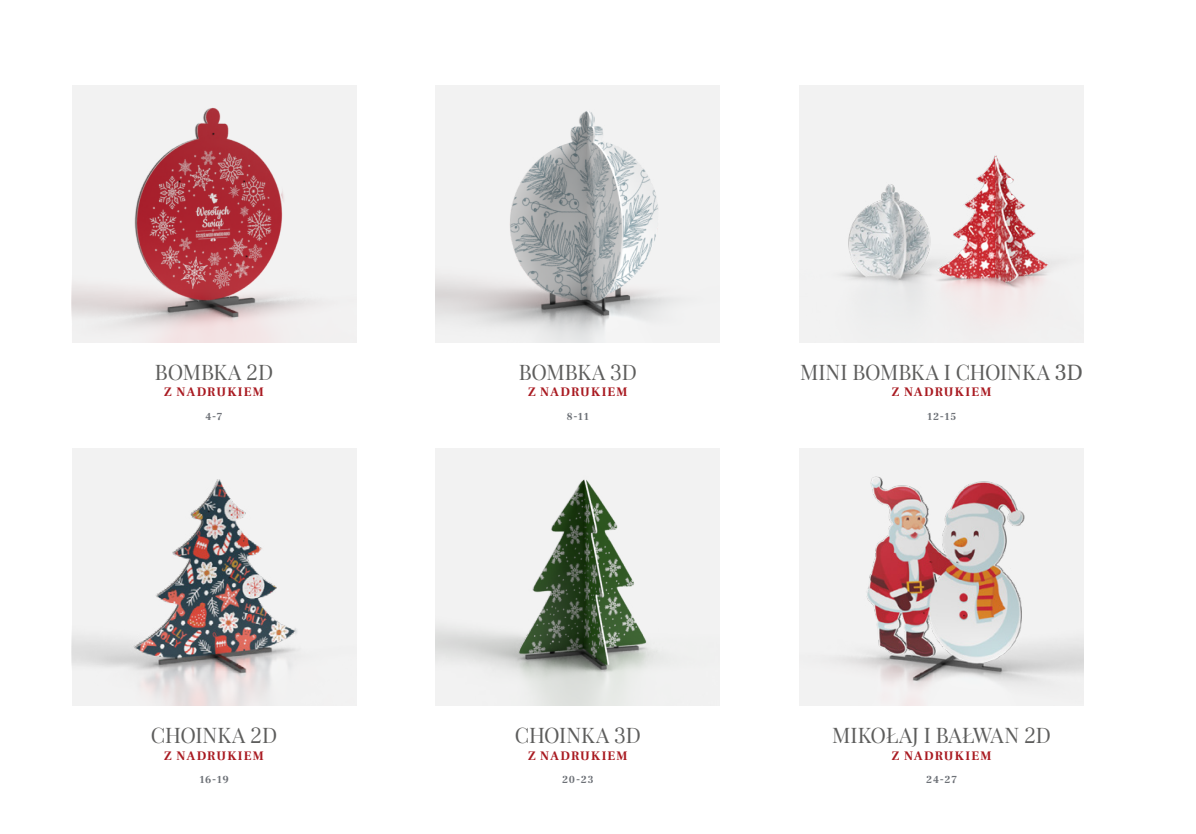
<style>
.page{position:relative;width:1196px;height:834px;background:#fff}
.page>*{position:absolute;margin:0;border:0;box-sizing:border-box;transform-origin:0 0}
.t1{font:21px "Playfair Display";color:#5d5d5c}
.t2{font:700 12.78px "Frank Ruhl Libre";letter-spacing:.09em;color:#a91a21}
.t3{font:700 10.5px "Frank Ruhl Libre";letter-spacing:.085em;color:#6c7076}
.s1{font-family:"Frank Ruhl Libre";font-weight:300;font-size:22.75px}
.s2{font-family:"Frank Ruhl Libre";font-size:22.75px}
</style>
<div class="page">
<img style="left:72px;top:86px;width:284px;height:256px">
<img style="left:72px;top:448px;width:284px;height:257px">
<img style="left:436px;top:86px;width:284px;height:256px">
<img style="left:436px;top:448px;width:284px;height:257px">
<div style="left:799px;top:86px;width:284px;height:256px;background:#f2f2f2"></div>
<img style="left:843px;top:155px;width:212px;height:152px">
<img style="left:799px;top:448px;width:284px;height:257px">
<p class="t1" style="left:155px;top:355px;width:120px">BOMBKA <span class="s1">2</span>D</p>
<p class="t1" style="left:519px;top:355px;width:120px">BOMBKA <span class="s1">3</span>D</p>
<p class="t1" style="left:800px;top:355px;width:284px">MINI BOMBKA I CHOINKA <span class="s2">3D</span></p>
<p class="t2" style="left:164px;top:384px;width:101px">Z NADRUKIEM</p>
<p class="t3" style="left:205px;top:409px;width:19px">4-7</p>
<p class="t2" style="left:528px;top:384px;width:101px">Z NADRUKIEM</p>
<p class="t3" style="left:567px;top:409px;width:24px">8-11</p>
<p class="t2" style="left:891px;top:384px;width:101px">Z NADRUKIEM</p>
<p class="t3" style="left:927px;top:409px;width:31px">12-15</p>
<p class="t1" style="left:151px;top:718px;width:128px">CHOINKA <span class="s1">2</span>D</p>
<p class="t1" style="left:515px;top:718px;width:127px">CHOINKA <span class="s1">3</span>D</p>
<p class="t1" style="left:832px;top:718px;width:220px">MIKOŁAJ I BAŁWAN <span class="s1">2</span>D</p>
<p class="t2" style="left:164px;top:747px;width:101px">Z NADRUKIEM</p>
<p class="t3" style="left:199px;top:772px;width:31px">16-19</p>
<p class="t2" style="left:528px;top:747px;width:101px">Z NADRUKIEM</p>
<p class="t3" style="left:562px;top:772px;width:33px">20-23</p>
<p class="t2" style="left:891px;top:747px;width:101px">Z NADRUKIEM</p>
<p class="t3" style="left:926px;top:772px;width:32px">24-27</p>
</div>
